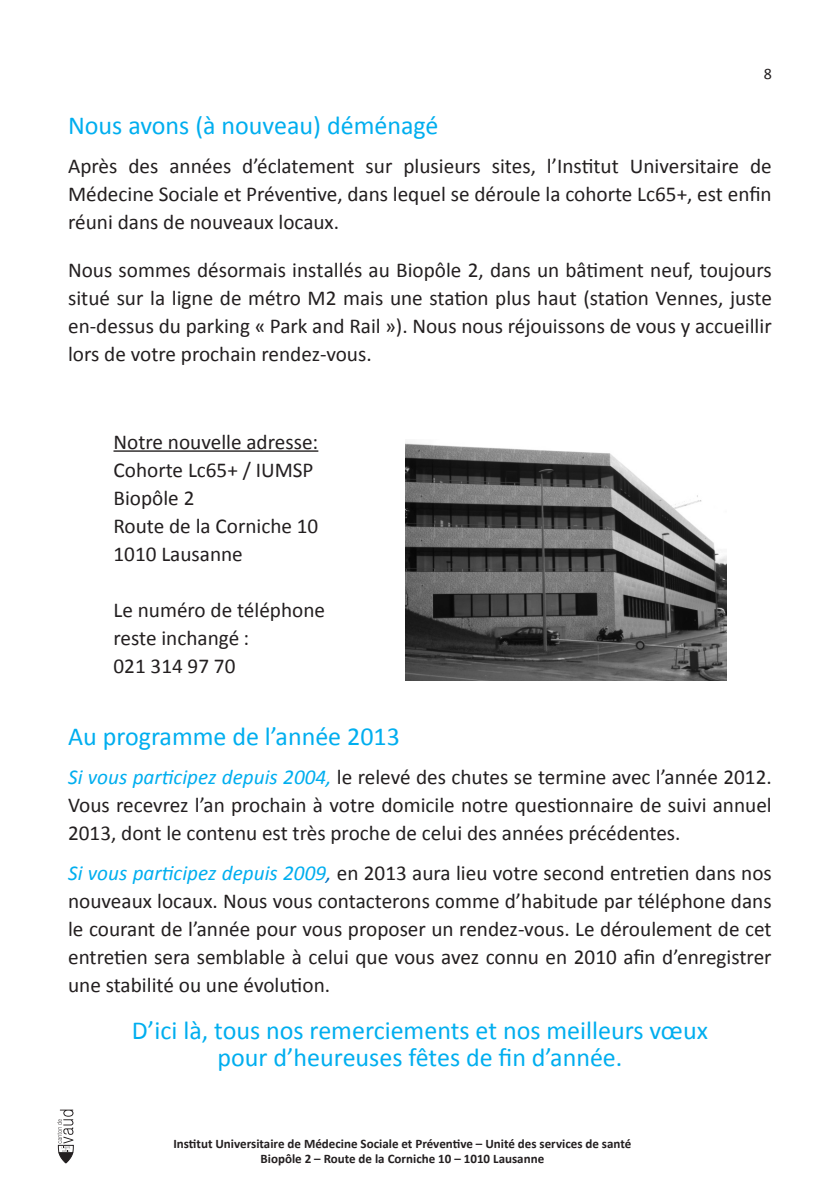
<style>
.page{position:relative;width:840px;height:1191px;background:#fff}
.page>*{position:absolute;margin:0;border:0;box-sizing:border-box;transform-origin:0 0}
.t1{font:26px/27px "Calibri";color:#00aeef;text-align:center}
.t2{font:21.2px/28px "Calibri";color:#231f20;text-align:justify}
.t3{font:16px "Calibri";color:#231f20}
.t4{font:700 13px/15px "Calibri";color:#231f20;text-align:center}
.s1{font-style:italic;color:#00aeef}
.s2{font-style:italic;color:#0070c0}
</style>
<div class="page">
<hr style="left:113px;top:450px;width:205px;height:2px;background:#231f20">
<img style="left:406px;top:443px;width:320px;height:237px">
<svg style="left:57px;top:1109px;width:17px;height:54px"></svg>
<p class="t3" style="left:763px;top:63px;width:10px">8</p>
<p class="t1" style="left:68px;top:112px;width:372px">Nous avons (à nouveau) déménagé</p>
<p class="t2" style="left:68px;top:152px;width:704px">Après des années d’éclatement sur plusieurs sites, l’Institut Universitaire de Médecine Sociale et Préventive, dans lequel se déroule la cohorte Lc65+, est enfin réuni dans de nouveaux locaux.</p>
<p class="t2" style="left:68px;top:256px;width:705px">Nous sommes désormais installés au Biopôle 2, dans un bâtiment neuf, toujours situé sur la ligne de métro M2 mais une station plus haut (station Vennes, juste en-dessus du parking « Park and Rail »). Nous nous réjouissons de vous y accueillir lors de votre prochain rendez-vous.</p>
<p class="t2" style="left:113px;top:428px;width:206px;text-align:left">Notre nouvelle adresse:<br>Cohorte Lc65+ / IUMSP<br>Biopôle 2<br>Route de la Corniche 10<br>1010 Lausanne</p>
<p class="t2" style="left:113px;top:596px;width:213px;text-align:left">Le numéro de téléphone reste inchangé :<br>021 314 97 70</p>
<p class="t1" style="left:68px;top:723px;width:333px">Au programme de l’année 2013</p>
<p class="t2" style="left:68px;top:763px;width:704px"><span class="s1">Si vous participez depuis 2004,</span> le relevé des chutes se termine avec l’année 2012.<br>Vous recevrez l’an prochain à votre domicile notre questionnaire de suivi annuel 2013, dont le contenu est très proche de celui des années précédentes.</p>
<p class="t2" style="left:68px;top:859px;width:704px"><span class="s1">Si vous participez depuis 2009</span><span class="s2">,</span> en 2013 aura lieu votre second entretien dans nos nouveaux locaux. Nous vous contacterons comme d’habitude par téléphone dans le courant de l’année pour vous proposer un rendez-vous. Le déroulement de cet entretien sera semblable à celui que vous avez connu en 2010 afin d’enregistrer une stabilité ou une évolution.</p>
<p class="t1" style="left:132px;top:1016px;width:577px">D’ici là, tous nos remerciements et nos meilleurs vœux pour d’heureuses fêtes de fin d’année.</p>
<p class="t4" style="left:173px;top:1135px;width:459px">Institut Universitaire de Médecine Sociale et Préventive – Unité des services de santé<br>Biopôle 2 – Route de la Corniche 10 – 1010 Lausanne</p>
</div>
